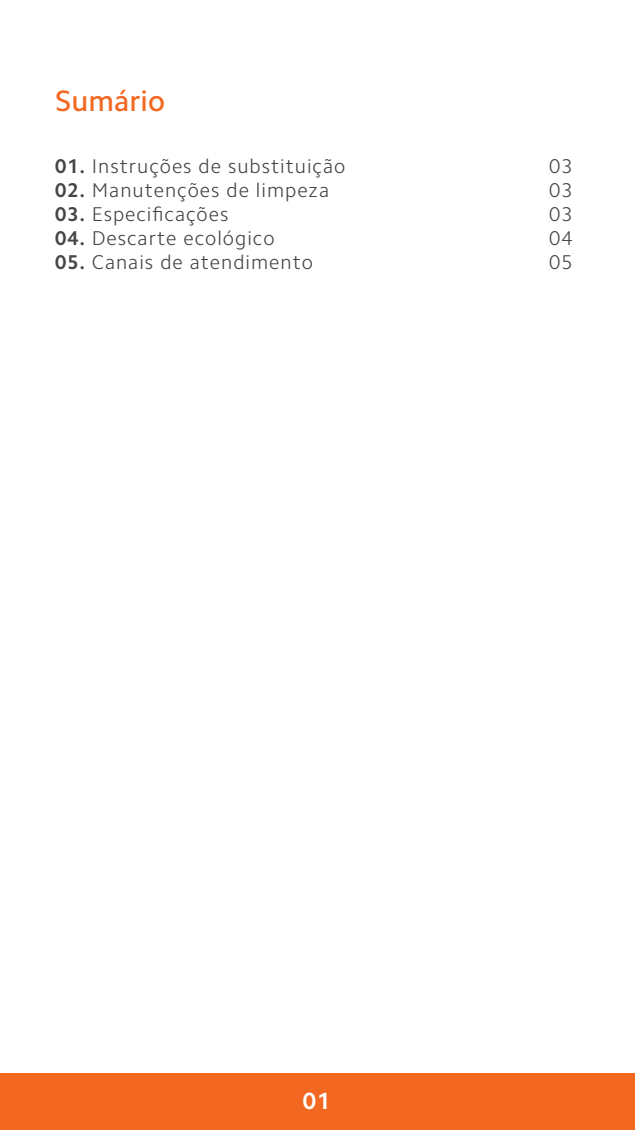
<style>
.page{position:relative;width:635px;height:1130px;background:#fff}
.page>*{position:absolute;margin:0;border:0;box-sizing:border-box;transform-origin:0 0}
.t1{font:500 29.6px "Camphor Pro";color:#f36821}
.t2{font:700 23.6px "Camphor Pro";color:#fff}
.t3{font:300 20px/24px "Camphor Pro";letter-spacing:.05em;color:#434445;text-align:justify}
.s1{font-weight:700}
</style>
<div class="page">
<div style="left:0;top:1073px;width:635px;height:56px;background:#f36821"></div>
<h1 class="t1" style="left:55px;top:83px;width:111px">Sumário</h1>
<p class="t3" style="left:55px;top:154px;width:292px"><span class="s1">01.</span> Instruções de substituição</p>
<p class="t3" style="left:55px;top:178px;width:275px"><span class="s1">02.</span> Manutenções de limpeza</p>
<p class="t3" style="left:55px;top:202px;width:175px"><span class="s1">03.</span> Especificações</p>
<p class="t3" style="left:55px;top:226px;width:221px"><span class="s1">04.</span> Descarte ecológico</p>
<p class="t3" style="left:55px;top:250px;width:259px"><span class="s1">05.</span> Canais de atendimento</p>
<p class="t3" style="left:549px;top:154px;width:25px">03<br>03<br>03<br>04<br>05</p>
<p class="t2" style="left:303px;top:1087px;width:29px">01</p>
</div>
